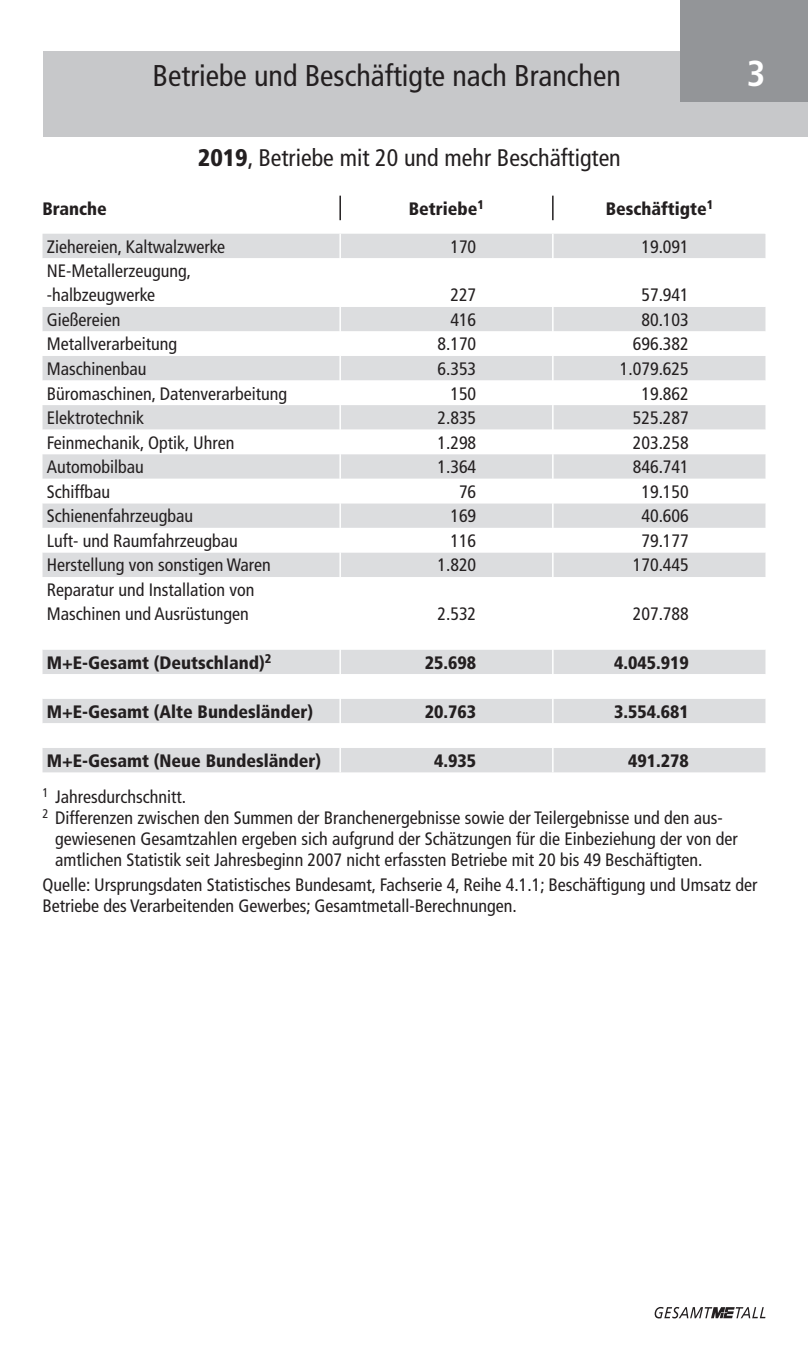
<style>
.page{position:relative;width:808px;height:1361px;background:#fff}
.page>*{position:absolute;margin:0;border:0;box-sizing:border-box;transform-origin:0 0}
.t1{font:700 condensed 36px "Frutiger";color:#fff}
.t2{font:condensed 30px "Frutiger";color:#231f20}
.t3{font:condensed 24px "Frutiger";color:#231f20}
.t4{font:condensed 18px/24px "Frutiger";color:#231f20}
.t5{font:900 condensed 18px "Frutiger";color:#231f20}
.s1{font-weight:900}
</style>
<div class="page">
<div style="left:43px;top:51px;width:765px;height:85px;background:#c7c8ca"></div>
<div style="left:680px;top:0;width:128px;height:102px;background:#939598"></div>
<div style="left:43px;top:234px;width:722px;height:538px;background:#dcdddf"></div>
<svg style="left:43px;top:258px;width:722px;height:490px"></svg>
<hr style="left:339px;top:234px;width:2px;height:24px;background:#fff">
<hr style="left:339px;top:258px;width:2px;height:49px;background:#fff">
<hr style="left:339px;top:307px;width:2px;height:24px;background:#fff">
<hr style="left:339px;top:331px;width:2px;height:25px;background:#fff">
<hr style="left:339px;top:356px;width:2px;height:24px;background:#fff">
<hr style="left:339px;top:380px;width:2px;height:25px;background:#fff">
<hr style="left:339px;top:405px;width:2px;height:25px;background:#fff">
<hr style="left:339px;top:430px;width:2px;height:24px;background:#fff">
<hr style="left:339px;top:454px;width:2px;height:25px;background:#fff">
<hr style="left:339px;top:479px;width:2px;height:24px;background:#fff">
<hr style="left:339px;top:503px;width:2px;height:25px;background:#fff">
<hr style="left:339px;top:528px;width:2px;height:24px;background:#fff">
<hr style="left:339px;top:552px;width:2px;height:25px;background:#fff">
<hr style="left:339px;top:577px;width:2px;height:72px;background:#fff">
<hr style="left:339px;top:649px;width:2px;height:25px;background:#fff">
<hr style="left:339px;top:674px;width:2px;height:25px;background:#fff">
<hr style="left:339px;top:699px;width:2px;height:24px;background:#fff">
<hr style="left:339px;top:723px;width:2px;height:25px;background:#fff">
<hr style="left:339px;top:748px;width:2px;height:24px;background:#fff">
<hr style="left:552px;top:234px;width:2px;height:24px;background:#fff">
<hr style="left:552px;top:258px;width:2px;height:49px;background:#fff">
<hr style="left:552px;top:307px;width:2px;height:24px;background:#fff">
<hr style="left:552px;top:331px;width:2px;height:25px;background:#fff">
<hr style="left:552px;top:356px;width:2px;height:24px;background:#fff">
<hr style="left:552px;top:380px;width:2px;height:25px;background:#fff">
<hr style="left:552px;top:405px;width:2px;height:25px;background:#fff">
<hr style="left:552px;top:430px;width:2px;height:24px;background:#fff">
<hr style="left:552px;top:454px;width:2px;height:25px;background:#fff">
<hr style="left:552px;top:479px;width:2px;height:24px;background:#fff">
<hr style="left:552px;top:503px;width:2px;height:25px;background:#fff">
<hr style="left:552px;top:528px;width:2px;height:24px;background:#fff">
<hr style="left:552px;top:552px;width:2px;height:25px;background:#fff">
<hr style="left:552px;top:577px;width:2px;height:72px;background:#fff">
<hr style="left:552px;top:649px;width:2px;height:25px;background:#fff">
<hr style="left:552px;top:674px;width:2px;height:25px;background:#fff">
<hr style="left:552px;top:699px;width:2px;height:24px;background:#fff">
<hr style="left:552px;top:723px;width:2px;height:25px;background:#fff">
<hr style="left:552px;top:748px;width:2px;height:24px;background:#fff">
<hr style="left:339px;top:196px;width:2px;height:24px;background:#231f20">
<hr style="left:552px;top:196px;width:2px;height:24px;background:#231f20">
<svg style="left:654px;top:1307px;width:111px;height:11px"></svg>
<h2 class="t2" style="left:153px;top:58px;width:470px">Betriebe und Beschäftigte nach Branchen</h2>
<h1 class="t1" style="left:747px;top:52px;width:20px">3</h1>
<h3 class="t3" style="left:198px;top:144px;width:424px"><span class="s1">2019</span>, Betriebe mit 20 und mehr Beschäftigten</h3>
<p class="t5" style="left:43px;top:198px;width:66px">Branche</p>
<p class="t5" style="left:409px;top:198px;width:77px">Betriebe<sup>1</sup></p>
<p class="t5" style="left:606px;top:198px;width:109px">Beschäftigte<sup>1</sup></p>
<p class="t4" style="left:47px;top:235px;width:180px">Ziehereien, Kaltwalzwerke</p>
<p class="t4" style="left:450px;top:235px;width:27px">170</p>
<p class="t4" style="left:641px;top:235px;width:49px">19.091</p>
<p class="t4" style="left:47px;top:259px;width:146px">NE-Metallerzeugung, -halbzeugwerke</p>
<p class="t4" style="left:450px;top:283px;width:27px">227</p>
<p class="t4" style="left:641px;top:283px;width:49px">57.941</p>
<p class="t4" style="left:47px;top:308px;width:75px">Gießereien</p>
<p class="t4" style="left:450px;top:308px;width:27px">416</p>
<p class="t4" style="left:641px;top:308px;width:49px">80.103</p>
<p class="t4" style="left:47px;top:332px;width:132px">Metallverarbeitung</p>
<p class="t4" style="left:437px;top:332px;width:40px">8.170</p>
<p class="t4" style="left:633px;top:332px;width:58px">696.382</p>
<p class="t4" style="left:47px;top:357px;width:101px">Maschinenbau</p>
<p class="t4" style="left:437px;top:357px;width:40px">6.353</p>
<p class="t4" style="left:620px;top:357px;width:71px">1.079.625</p>
<p class="t4" style="left:47px;top:381px;width:242px">Büromaschinen, Datenverarbeitung</p>
<p class="t4" style="left:450px;top:381px;width:27px">150</p>
<p class="t4" style="left:641px;top:381px;width:49px">19.862</p>
<p class="t4" style="left:47px;top:406px;width:99px">Elektrotechnik</p>
<p class="t4" style="left:437px;top:406px;width:40px">2.835</p>
<p class="t4" style="left:633px;top:406px;width:58px">525.287</p>
<p class="t4" style="left:47px;top:430px;width:189px">Feinmechanik, Optik, Uhren</p>
<p class="t4" style="left:437px;top:430px;width:40px">1.298</p>
<p class="t4" style="left:633px;top:430px;width:58px">203.258</p>
<p class="t4" style="left:47px;top:455px;width:99px">Automobilbau</p>
<p class="t4" style="left:437px;top:455px;width:40px">1.364</p>
<p class="t4" style="left:633px;top:455px;width:58px">846.741</p>
<p class="t4" style="left:47px;top:480px;width:65px">Schiffbau</p>
<p class="t4" style="left:459px;top:480px;width:19px">76</p>
<p class="t4" style="left:641px;top:480px;width:49px">19.150</p>
<p class="t4" style="left:47px;top:504px;width:148px">Schienenfahrzeugbau</p>
<p class="t4" style="left:450px;top:504px;width:27px">169</p>
<p class="t4" style="left:641px;top:504px;width:49px">40.606</p>
<p class="t4" style="left:47px;top:529px;width:192px">Luft- und Raumfahrzeugbau</p>
<p class="t4" style="left:450px;top:529px;width:27px">116</p>
<p class="t4" style="left:641px;top:529px;width:49px">79.177</p>
<p class="t4" style="left:47px;top:553px;width:225px">Herstellung von sonstigen Waren</p>
<p class="t4" style="left:437px;top:553px;width:40px">1.820</p>
<p class="t4" style="left:633px;top:553px;width:58px">170.445</p>
<p class="t4" style="left:47px;top:578px;width:209px">Reparatur und Installation von<br>Maschinen und Ausrüstungen</p>
<p class="t4" style="left:437px;top:602px;width:40px">2.532</p>
<p class="t4" style="left:633px;top:602px;width:58px">207.788</p>
<p class="t5" style="left:47px;top:651px;width:226px">M+E-Gesamt (Deutschland)<sup>2</sup></p>
<p class="t5" style="left:425px;top:651px;width:53px">25.698</p>
<p class="t5" style="left:614px;top:651px;width:76px">4.045.919</p>
<p class="t5" style="left:47px;top:700px;width:268px">M+E-Gesamt (Alte Bundesländer)</p>
<p class="t5" style="left:425px;top:700px;width:53px">20.763</p>
<p class="t5" style="left:614px;top:700px;width:76px">3.554.681</p>
<p class="t5" style="left:47px;top:750px;width:276px">M+E-Gesamt (Neue Bundesländer)</p>
<p class="t5" style="left:434px;top:750px;width:44px">4.935</p>
<p class="t5" style="left:628px;top:750px;width:62px">491.278</p>
<p class="t4" style="left:43px;top:784px;width:145px"><sup>1</sup> Jahresdurchschnitt.</p>
<p class="t4" style="left:43px;top:805px;width:682px"><sup>2</sup> Differenzen zwischen den Summen der Branchenergebnisse sowie der Teilergebnisse und den aus-</p>
<p class="t4" style="left:55px;top:826px;width:684px">gewiesenen Gesamtzahlen ergeben sich aufgrund der Schätzungen für die Einbeziehung der von der</p>
<p class="t4" style="left:55px;top:847px;width:649px">amtlichen Statistik seit Jahresbeginn 2007 nicht erfassten Betriebe mit 20 bis 49 Beschäftigten.</p>
<p class="t4" style="left:43px;top:874px;width:716px;line-height:21px">Quelle: Ursprungsdaten Statistisches Bundesamt, Fachserie 4, Reihe 4.1.1; Beschäftigung und Umsatz der<br>Betriebe des Verarbeitenden Gewerbes; Gesamtmetall-Berechnungen.</p>
</div>
